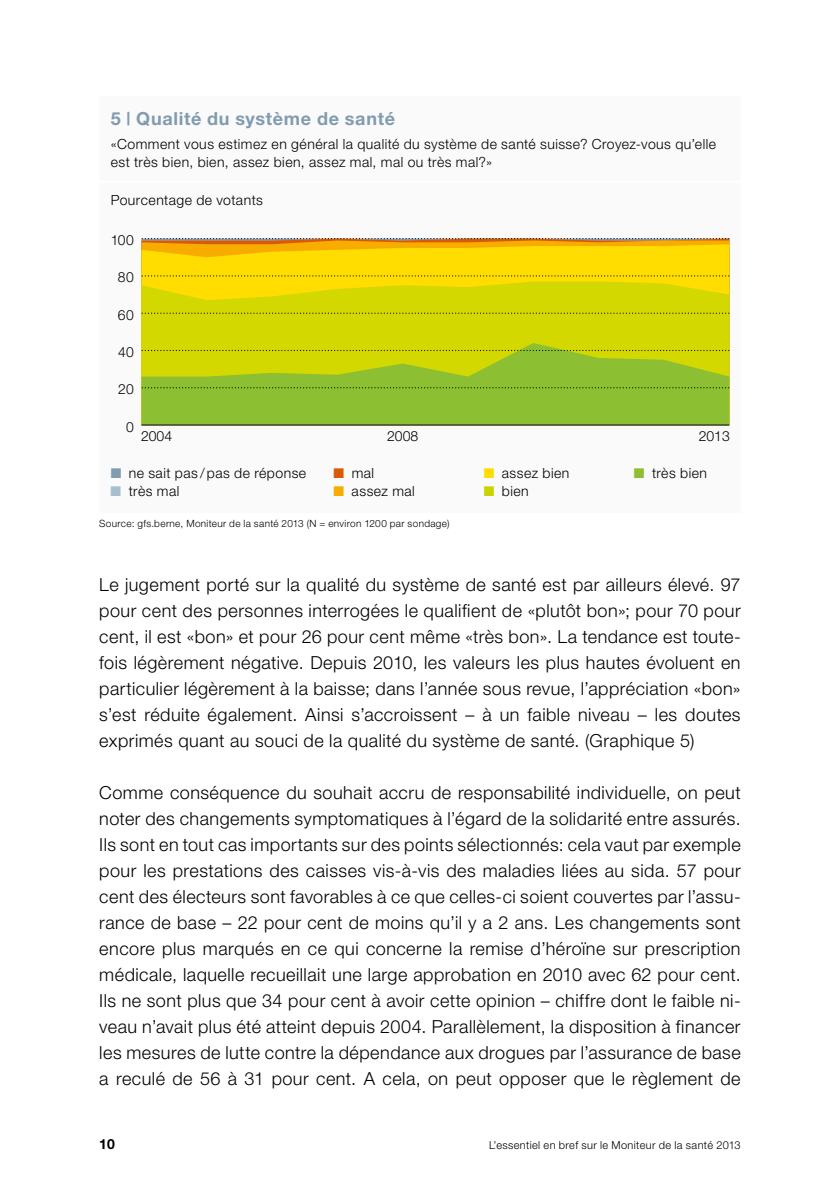
<style>
.page{position:relative;width:840px;height:1191px;background:#fff}
.page>*{position:absolute;margin:0;border:0;box-sizing:border-box;transform-origin:0 0}
.t1{font:300 18px/26px "Helvetica Neue";letter-spacing:.025em;color:#000;text-align:justify}
.t2{font:700 18px "Helvetica Neue";letter-spacing:.04em;color:#819baf}
.t3{font:300 14px/18px "Helvetica Neue";letter-spacing:.035em;color:#000}
.t4{font:700 14px "Helvetica Neue";color:#000}
.t5{font:300 11px "Helvetica Neue";letter-spacing:.035em;color:#000}
.t6{font:300 10px "Helvetica Neue";letter-spacing:.035em;color:#000}
.s1{color:#819baf}
.s2{color:#da5b07}
.s3{color:#fd0}
.s4{color:#8cbf32}
.s5{color:#a7bfcd}
.s6{color:#f8ac00}
.s7{color:#c8d300}
</style>
<div class="page">
<div style="left:99px;top:96px;width:641px;height:416px;background:#fafafa"></div>
<hr style="left:99px;top:181px;width:641px;height:2px;background:#fff">
<svg style="left:141px;top:240px;width:588px;height:4px;background:#e5860c"></svg>
<svg style="left:141px;top:244px;width:588px;height:37px;background:#fcd500"></svg>
<svg style="left:141px;top:281px;width:588px;height:62px;background:#d8d800"></svg>
<svg style="left:141px;top:343px;width:588px;height:82px;background:#9fc423"></svg>
<hr style="left:141px;top:425px;width:588px;height:1px;background:#000">
<svg style="left:142px;top:387px;width:586px;height:1px"></svg>
<svg style="left:142px;top:350px;width:586px;height:1px"></svg>
<svg style="left:142px;top:312px;width:586px;height:2px"></svg>
<svg style="left:142px;top:275px;width:586px;height:1px"></svg>
<svg style="left:142px;top:238px;width:586px;height:1px"></svg>
<p class="t2" style="left:111px;top:108px;width:286px">5 | Qualité du système de santé</p>
<p class="t3" style="left:111px;top:135px;width:606px">«Comment vous estimez en général la qualité du système de santé suisse? Croyez-vous qu’elle est très bien, bien, assez bien, assez mal, mal ou très mal?»</p>
<p class="t3" style="left:111px;top:191px;width:154px">Pourcentage de votants</p>
<p class="t3" style="left:111px;top:231px;width:25px">100</p>
<p class="t3" style="left:118px;top:268px;width:17px">80</p>
<p class="t3" style="left:118px;top:305px;width:17px">60</p>
<p class="t3" style="left:118px;top:343px;width:17px">40</p>
<p class="t3" style="left:118px;top:380px;width:17px">20</p>
<p class="t3" style="left:126px;top:417px;width:9px">0</p>
<p class="t3" style="left:141px;top:427px;width:33px">2004</p>
<p class="t3" style="left:387px;top:427px;width:33px">2008</p>
<p class="t3" style="left:698px;top:427px;width:33px">2013</p>
<p class="t3" style="left:111px;top:463px;width:197px"><span class="s1">■</span> ne sait pas / pas de réponse</p>
<p class="t3" style="left:333px;top:463px;width:42px"><span class="s2">■</span> mal</p>
<p class="t3" style="left:483px;top:463px;width:87px"><span class="s3">■</span> assez bien</p>
<p class="t3" style="left:633px;top:463px;width:75px"><span class="s4">■</span> très bien</p>
<p class="t3" style="left:111px;top:481px;width:70px"><span class="s5">■</span> très mal</p>
<p class="t3" style="left:333px;top:481px;width:83px"><span class="s6">■</span> assez mal</p>
<p class="t3" style="left:483px;top:481px;width:46px"><span class="s7">■</span> bien</p>
<p class="t6" style="left:99px;top:517px;width:351px">Source: gfs.berne, Moniteur de la santé 2013 (N = environ 1200 par sondage)</p>
<p class="t1" style="left:99px;top:571px;width:642px">Le jugement porté sur la qualité du système de santé est par ailleurs élevé. 97 pour cent des personnes interrogées le qualifient de «plutôt bon»; pour 70 pour cent, il est «bon» et pour 26 pour cent même «très bon». La tendance est toute&shy;fois légèrement négative. Depuis 2010, les valeurs les plus hautes évoluent en particulier légèrement à la baisse; dans l’année sous revue, l’appréciation «bon» s’est réduite également. Ainsi s’accroissent – à un faible niveau – les doutes exprimés quant au souci de la qualité du système de santé. (Graphique 5)</p>
<p class="t1" style="left:99px;top:779px;width:642px">Comme conséquence du souhait accru de responsabilité individuelle, on peut noter des changements symptomatiques à l’égard de la solidarité entre assurés.<br>Ils sont en tout cas importants sur des points sélectionnés: cela vaut par exemple pour les prestations des caisses vis-à-vis des maladies liées au sida. 57 pour cent des électeurs sont favorables à ce que celles-ci soient couvertes par l’assu&shy;rance de base – 22 pour cent de moins qu’il y a 2 ans. Les changements sont encore plus marqués en ce qui concerne la remise d’héroïne sur prescription médicale, laquelle recueillait une large approbation en 2010 avec 62 pour cent.<br>Ils ne sont plus que 34 pour cent à avoir cette opinion – chiffre dont le faible ni&shy;veau n’avait plus été atteint depuis 2004. Parallèlement, la disposition à financer les mesures de lutte contre la dépendance aux drogues par l’assurance de base a reculé de 56 à 31 pour cent. A cela, on peut opposer que le règlement de</p>
<p class="t4" style="left:99px;top:1135px;width:17px">10</p>
<p class="t5" style="left:489px;top:1138px;width:253px">L’essentiel en bref sur le Moniteur de la santé 2013</p>
</div>
